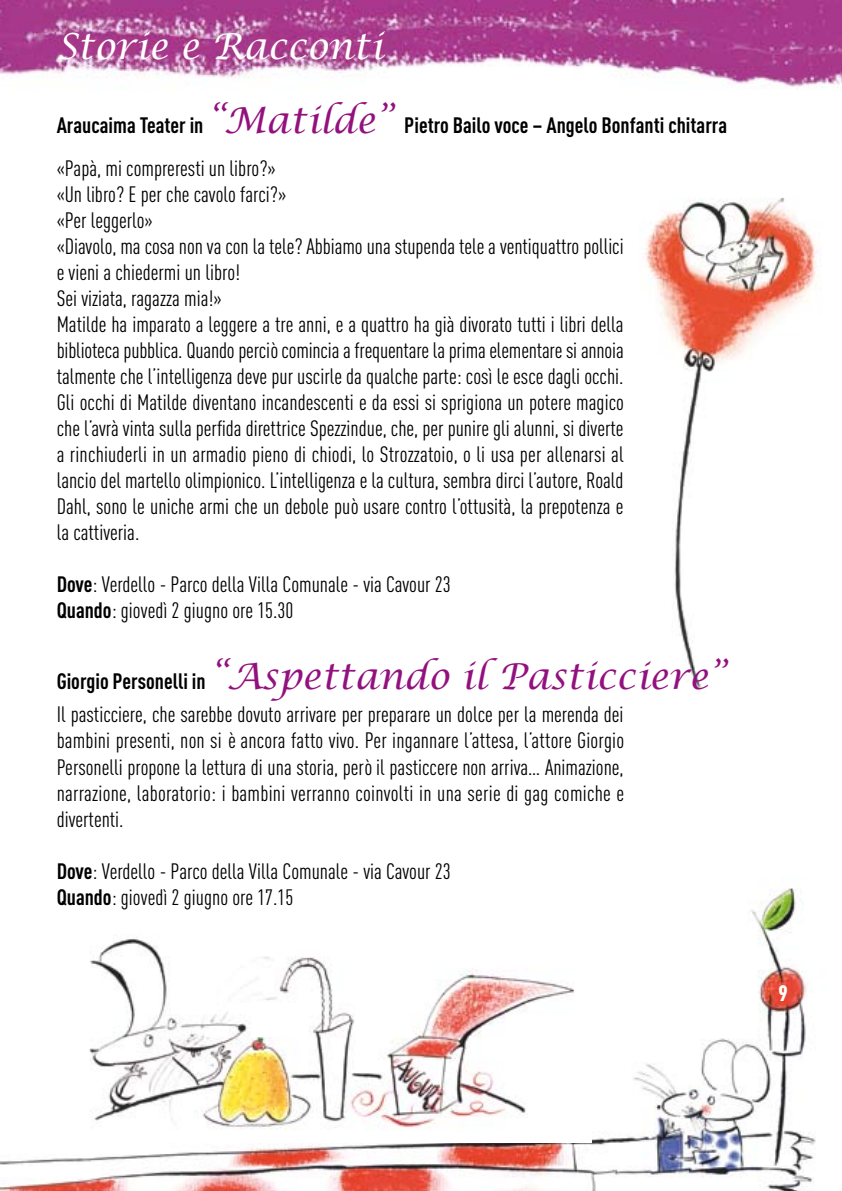
<style>
.page{position:relative;width:842px;height:1191px;background:#fff}
.page>*{position:absolute;margin:0;border:0;box-sizing:border-box;transform-origin:0 0}
.t1{font:italic 36px "Lucida Calligraphy";color:#93117e}
.t2{font:italic 36px "Lucida Calligraphy";color:#fff}
.t3{font:22px/26px "DIN Cond";color:#000}
.t4{font:700 22px "DIN Cond";color:#000}
.t5{font:900 22px "DIN Cond";color:#fff}
.s1{font-family:"Lucida Calligraphy";font-weight:400;font-style:italic;font-size:36px;color:#93117e}
.s2{font-weight:700}
.s3{font-family:"DIN Cond";font-weight:700;font-style:normal;font-size:22px;color:#000}
</style>
<div class="page">
<img style="left:0;top:888px;width:816px;height:303px">
<img style="left:0;top:0;width:842px;height:89px">
<img style="left:67px;top:924px;width:525px;height:218px">
<img style="left:644px;top:198px;width:174px;height:490px">
<h1 class="t2" style="left:57px;top:25px;width:328px">Storie e Racconti</h1>
<p class="t4" style="left:57px;top:112px;width:672px">Araucaima Teater in <span class="s1">“Matilde”</span> Pietro Bailo voce – Angelo Bonfanti chitarra</p>
<p class="t3" style="left:57px;top:155px;width:569px">«Papà, mi compreresti un libro?»<br>«Un libro? E per che cavolo farci?»<br>«Per leggerlo»<br>«Diavolo, ma cosa non va con la tele? Abbiamo una stupenda tele a ventiquattro pollici e vieni a chiedermi un libro!<br>Sei viziata, ragazza mia!»<br>Matilde ha imparato a leggere a tre anni, e a quattro ha già divorato tutti i libri della biblioteca pubblica. Quando perciò comincia a frequentare la prima elementare si annoia talmente che l’intelligenza deve pur uscirle da qualche parte: così le esce dagli occhi.<br>Gli occhi di Matilde diventano incandescenti e da essi si sprigiona un potere magico che l’avrà vinta sulla perfida direttrice Spezzindue, che, per punire gli alunni, si diverte a rinchiuderli in un armadio pieno di chiodi, lo Strozzatoio, o li usa per allenarsi al lancio del martello olimpionico. L’intelligenza e la cultura, sembra dirci l’autore, Roald Dahl, sono le uniche armi che un debole può usare contro l’ottusità, la prepotenza e la cattiveria.</p>
<p class="t3" style="left:57px;top:571px;width:396px"><span class="s2">Dove</span>: Verdello - Parco della Villa Comunale - via Cavour 23<br><span class="s2">Quando</span>: giovedì 2 giugno ore 15.30</p>
<h1 class="t1" style="left:57px;top:654px;width:670px"><span class="s3">Giorgio Personelli in</span> “Aspettando il Pasticciere”</h1>
<p class="t3" style="left:57px;top:701px;width:569px;text-align:justify">Il pasticciere, che sarebbe dovuto arrivare per preparare un dolce per la merenda dei bambini presenti, non si è ancora fatto vivo. Per ingannare l’attesa, l’attore Giorgio Personelli propone la lettura di una storia, però il pasticcere non arriva… Animazione, narrazione, laboratorio: i bambini verranno coinvolti in una serie di gag comiche e divertenti.</p>
<p class="t3" style="left:57px;top:857px;width:396px"><span class="s2">Dove</span>: Verdello - Parco della Villa Comunale - via Cavour 23<br><span class="s2">Quando</span>: giovedì 2 giugno ore 17.15</p>
<p class="t5" style="left:778px;top:979px;width:11px">9</p>
</div>
